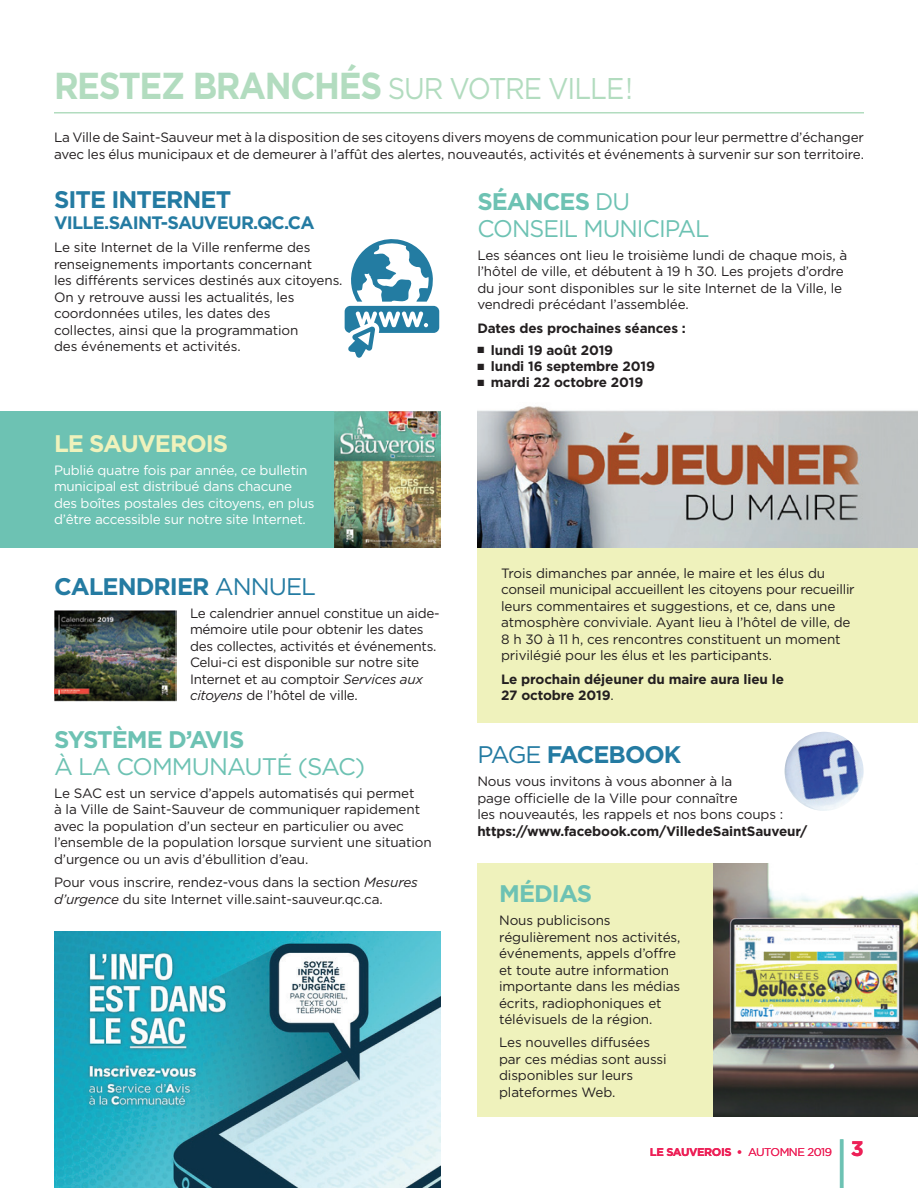
<style>
.page{position:relative;width:918px;height:1188px;background:#fff}
.page>*{position:absolute;margin:0;border:0;box-sizing:border-box;transform-origin:0 0}
.t1{font:700 81px "Gotham";color:#6dc2b3;scale:.33 1}
.t2{font:700 37.5px "Gotham";letter-spacing:-.04em;color:#b2dcbf;scale:.91 1}
.t3{font:24px/27px "Gotham";letter-spacing:-.04em;color:#6dc2b3}
.t4{font:700 24px "Gotham";letter-spacing:-.04em;color:#247ba2}
.t5{font:700 24px "Gotham";letter-spacing:-.04em;color:#6dc2b3}
.t6{font:700 24px "Gotham";letter-spacing:-.04em;color:#eff2bc}
.t7{font:700 21px "Gotham";color:#ed2057}
.t8{font:700 18px "Gotham";letter-spacing:-.04em;color:#247ba2}
.t9{font:13.5px/16.5px "Gotham";letter-spacing:-.01em;color:#231f20}
.t10{font:700 13.5px/16.5px "Gotham";letter-spacing:-.01em;color:#231f20}
.t11{font:13.5px/16.5px "Gotham";letter-spacing:-.02em;color:#fff}
.t12{font:700 11.25px "Gotham";letter-spacing:-.04em;color:#ed2057}
.s1{font-weight:400;font-size:30px}
.s2{font-weight:700}
.s3{font-weight:400}
.s4{font-style:italic}
</style>
<div class="page">
<div style="left:477px;top:412px;width:441px;height:311px;background:#eff2bc"></div>
<div style="left:0;top:411px;width:441px;height:137px;background:#6dc2b3"></div>
<div style="left:477px;top:863px;width:239px;height:254px;background:#eff2bc"></div>
<img style="left:713px;top:863px;width:205px;height:254px">
<hr style="left:54px;top:112px;width:810px;height:2px;background:#b2dcbf">
<img style="left:334px;top:411px;width:106px;height:137px">
<img style="left:54px;top:610px;width:122px;height:91px">
<img style="left:54px;top:932px;width:387px;height:256px">
<img style="left:785px;top:732px;width:79px;height:79px;border-radius:40px">
<svg style="left:345px;top:239px;width:94px;height:119px"></svg>
<img style="left:477px;top:406px;width:441px;height:141px">
<h2 class="t2" style="left:54px;top:64px;width:638px">RESTEZ BRANCHÉS <span class="s1">SUR VOTRE VILLE !</span></h2>
<p class="t9" style="left:54px;top:129px;width:812px">La Ville de Saint-Sauveur met à la disposition de ses citoyens divers moyens de communication pour leur permettre d’échanger avec les élus municipaux et de demeurer à l’affût des alertes, nouveautés, activités et événements à survenir sur son territoire.</p>
<h3 class="t3" style="left:477px;top:187px;width:234px"><span class="s2">SÉANCES</span> DU<br>CONSEIL MUNICIPAL</h3>
<p class="t9" style="left:477px;top:247px;width:372px">Les séances ont lieu le troisième lundi de chaque mois, à l’hôtel de ville, et débutent à 19 h 30. Les projets d’ordre du jour sont disponibles sur le site Internet de la Ville, le vendredi précédant l’assemblée.</p>
<p class="t10" style="left:477px;top:319px;width:210px">Dates des prochaines séances :</p>
<p class="t10" style="left:477px;top:341px;width:137px">■ lundi 19 août 2019</p>
<p class="t10" style="left:477px;top:358px;width:179px">■ lundi 16 septembre 2019</p>
<p class="t10" style="left:477px;top:374px;width:167px">■ mardi 22 octobre 2019</p>
<h3 class="t4" style="left:54px;top:186px;width:179px">SITE INTERNET</h3>
<h3 class="t8" style="left:54px;top:212px;width:262px">VILLE.SAINT-SAUVEUR.QC.CA</h3>
<p class="t9" style="left:54px;top:239px;width:290px">Le site Internet de la Ville renferme des renseignements importants concernant<br>les différents services destinés aux citoyens.<br>On y retrouve aussi les actualités, les coordonnées utiles, les dates des<br>collectes, ainsi que la programmation<br>des événements et activités.</p>
<h3 class="t6" style="left:54px;top:429px;width:176px">LE SAUVEROIS</h3>
<p class="t11" style="left:54px;top:462px;width:262px">Publié quatre fois par année, ce bulletin municipal est distribué dans chacune des boîtes postales des citoyens, en plus d’être accessible sur notre site Internet.</p>
<h3 class="t4" style="left:54px;top:572px;width:264px">CALENDRIER <span class="s3">ANNUEL</span></h3>
<p class="t9" style="left:190px;top:605px;width:251px">Le calendrier annuel constitue un aide&shy;mémoire utile pour obtenir les dates des collectes, activités et événements.<br>Celui-ci est disponible sur notre site Internet et au comptoir <span class="s4">Services aux citoyens</span> de l’hôtel de ville.</p>
<h3 class="t5" style="left:54px;top:725px;width:192px">SYSTÈME D’AVIS</h3>
<h3 class="t3" style="left:54px;top:752px;width:313px">À LA COMMUNAUTÉ (SAC)</h3>
<p class="t9" style="left:54px;top:785px;width:379px">Le SAC est un service d’appels automatisés qui permet<br>à la Ville de Saint-Sauveur de communiquer rapidement avec la population d’un secteur en particulier ou avec l’ensemble de la population lorsque survient une situation d’urgence ou un avis d’ébullition d’eau.</p>
<p class="t9" style="left:54px;top:874px;width:365px">Pour vous inscrire, rendez-vous dans la section <span class="s4">Mesures d’urgence</span> du site Internet ville.saint-sauveur.qc.ca.</p>
<p class="t9" style="left:501px;top:565px;width:355px">Trois dimanches par année, le maire et les élus du conseil municipal accueillent les citoyens pour recueillir leurs commentaires et suggestions, et ce, dans une atmosphère conviviale. Ayant lieu à l’hôtel de ville, de 8 h 30 à 11 h, ces rencontres constituent un moment privilégié pour les élus et les participants.</p>
<p class="t10" style="left:501px;top:670px;width:284px">Le prochain déjeuner du maire aura lieu le<br>27 octobre 2019<span class="s3">.</span></p>
<h3 class="t4" style="left:477px;top:741px;width:206px"><span class="s3">PAGE</span> FACEBOOK</h3>
<p class="t9" style="left:477px;top:773px;width:307px">Nous vous invitons à vous abonner à la<br>page officielle de la Ville pour connaître<br>les nouveautés, les rappels et nos bons coups :</p>
<p class="t10" style="left:477px;top:823px;width:331px">https://www.facebook.com/VilledeSaintSauveur/</p>
<h3 class="t5" style="left:499px;top:879px;width:95px">MÉDIAS</h3>
<p class="t9" style="left:499px;top:912px;width:183px">Nous publicisons régulièrement nos activités, événements, appels d’offre et toute autre information importante dans les médias écrits, radiophoniques et télévisuels de la région.</p>
<p class="t9" style="left:499px;top:1034px;width:169px">Les nouvelles diffusées par ces médias sont aussi disponibles sur leurs plateformes Web.</p>
<p class="t12" style="left:650px;top:1146px;width:184px">LE SAUVEROIS • <span class="s3">AUTOMNE 2019</span></p>
<h1 class="t1" style="left:837px;top:1129px;width:30px">|</h1>
<h3 class="t7" style="left:851px;top:1137px;width:15px">3</h3>
</div>
